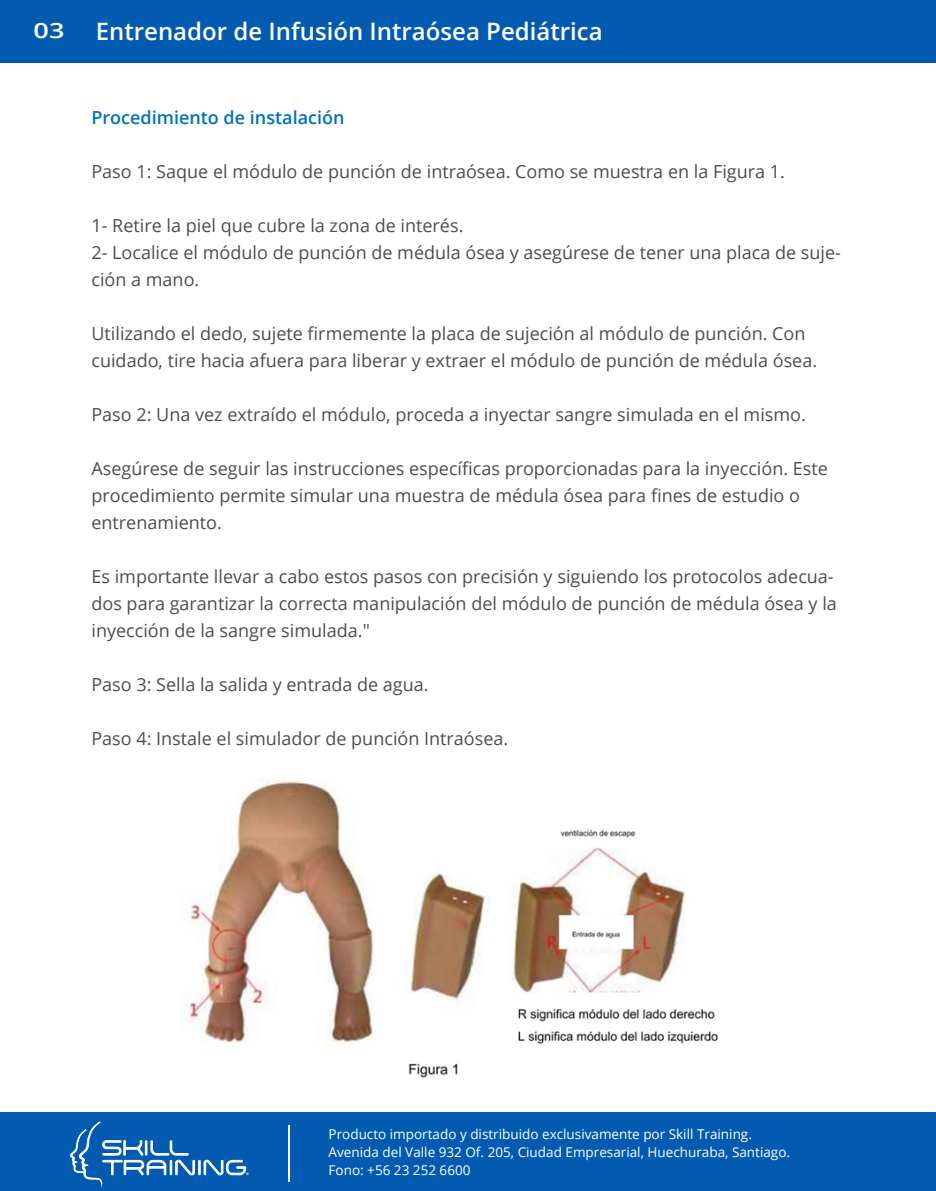
<style>
.page{position:relative;width:936px;height:1191px;background:#fff}
.page>*{position:absolute;margin:0;border:0;box-sizing:border-box;transform-origin:0 0}
.t1{font:600 24px "Open Sans";color:#fff}
.t2{font:600 21.15px "Open Sans";color:#fff;scale:1.28 1}
.t3{font:18px/27px "Open Sans";color:#4d4d4d}
.t4{font:600 18px "Open Sans";color:#0071bc}
.t5{font:13.5px/18px "Open Sans";color:#fff}
</style>
<div class="page">
<div style="left:0;top:0;width:935px;height:62px;background:#025bb0"></div>
<div style="left:0;top:1112px;width:935px;height:79px;background:#025bb0"></div>
<svg style="left:70px;top:1121px;width:179px;height:63px"></svg>
<hr style="left:288px;top:1125px;width:2px;height:56px;background:#fff">
<img style="left:184px;top:779px;width:534px;height:299px">
<p class="t2" style="left:34px;top:16px;width:26px">03</p>
<h1 class="t1" style="left:96px;top:15px;width:508px">Entrenador de Infusión Intraósea Pediátrica</h1>
<p class="t4" style="left:91px;top:105px;width:254px">Procedimiento de instalación</p>
<p class="t3" style="left:91px;top:158px;width:695px">Paso 1: Saque el módulo de punción de intraósea. Como se muestra en la Figura 1.</p>
<p class="t3" style="left:91px;top:212px;width:751px">1- Retire la piel que cubre la zona de interés.<br>2- Localice el módulo de punción de médula ósea y asegúrese de tener una placa de suje&shy;ción a mano.</p>
<p class="t3" style="left:91px;top:320px;width:727px">Utilizando el dedo, sujete firmemente la placa de sujeción al módulo de punción. Con cuidado, tire hacia afuera para liberar y extraer el módulo de punción de médula ósea.</p>
<p class="t3" style="left:91px;top:401px;width:716px">Paso 2: Una vez extraído el módulo, proceda a inyectar sangre simulada en el mismo.</p>
<p class="t3" style="left:91px;top:455px;width:738px">Asegúrese de seguir las instrucciones específicas proporcionadas para la inyección. Este procedimiento permite simular una muestra de médula ósea para fines de estudio o entrenamiento.</p>
<p class="t3" style="left:91px;top:563px;width:747px">Es importante llevar a cabo estos pasos con precisión y siguiendo los protocolos adecua&shy;dos para garantizar la correcta manipulación del módulo de punción de médula ósea y la inyección de la sangre simulada."</p>
<p class="t3" style="left:91px;top:671px;width:339px">Paso 3: Sella la salida y entrada de agua.</p>
<p class="t3" style="left:91px;top:725px;width:418px">Paso 4: Instale el simulador de punción Intraósea.</p>
<p class="t5" style="left:328px;top:1124px;width:463px">Producto importado y distribuido exclusivamente por Skill Training.<br>Avenida del Valle 932 Of. 205, Ciudad Empresarial, Huechuraba, Santiago.<br>Fono: +56 23 252 6600</p>
</div>
